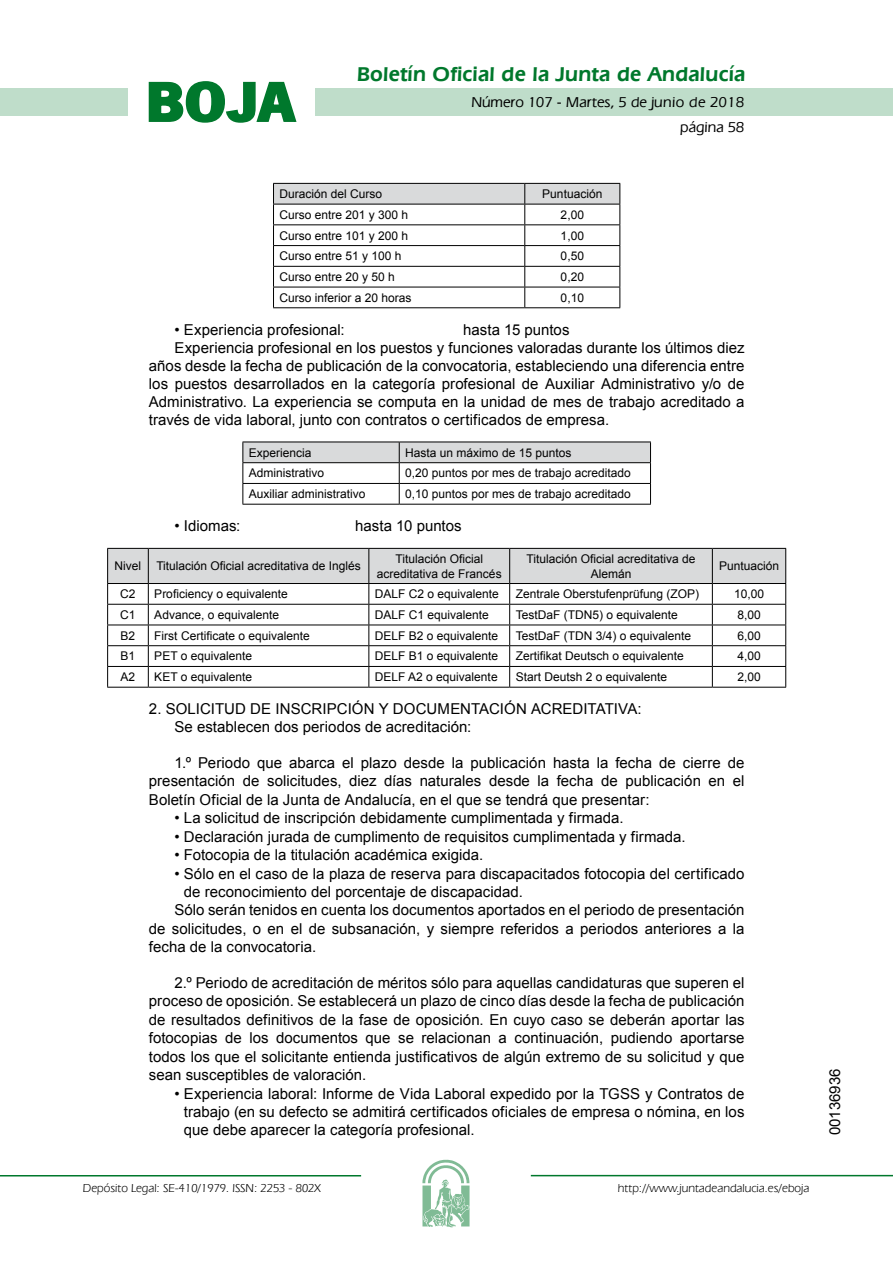
<style>
.page{position:relative;width:893px;height:1263px;background:#fff}
.page>*{position:absolute;margin:0;border:0;box-sizing:border-box;transform-origin:0 0}
.t1{font:700 57.75px "News Got T";color:#00782c;scale:1.14 1}
.t2{font:600 21px "Eras IT Cby BT";letter-spacing:.01em;color:#00782c}
.t3{font:15px/18.5px "Arial";color:#000;text-align:justify}
.t4{font:500 15px/24.5px "Eras IT Cby BT";color:#000;text-align:right}
.t5{font:12px/14.4px "Arial";color:#000;text-align:center}
.t6{font:12px "Eras IT Cby BT";color:#000}
</style>
<div class="page">
<div style="left:315px;top:88px;width:577px;height:28px;background:#bfddca"></div>
<div style="left:0;top:88px;width:128px;height:28px;background:#bfddca"></div>
<hr style="left:0;top:1175px;width:361px;height:2px;background:#00782c">
<svg style="left:422px;top:1159px;width:47px;height:68px"></svg>
<hr style="left:531px;top:1175px;width:361px;height:1px;background:#00782c">
<svg style="left:148px;top:81px;width:149px;height:42px"></svg>
<svg style="left:273px;top:183px;width:347px;height:124px"></svg>
<hr style="left:273px;top:307px;width:252px;height:1px;background:#000">
<hr style="left:525px;top:307px;width:95px;height:1px;background:#000">
<svg style="left:242px;top:442px;width:409px;height:62px"></svg>
<hr style="left:242px;top:504px;width:157px;height:1px;background:#000">
<hr style="left:399px;top:504px;width:252px;height:1px;background:#000">
<svg style="left:107px;top:548px;width:679px;height:139px"></svg>
<hr style="left:107px;top:687px;width:41px;height:1px;background:#000">
<hr style="left:148px;top:687px;width:221px;height:1px;background:#000">
<hr style="left:369px;top:687px;width:140px;height:1px;background:#000">
<hr style="left:509px;top:687px;width:203px;height:1px;background:#000">
<hr style="left:712px;top:687px;width:74px;height:1px;background:#000">
<h1 class="t1" style="left:145px;top:68px;width:133px">BOJA</h1>
<h2 class="t2" style="left:357px;top:62px;width:390px">Boletín Oficial de la Junta de Andalucía</h2>
<p class="t4" style="left:471px;top:90px;width:274px">Número 107 - Martes, 5 de junio de 2018 página 58</p>
<p class="t5" style="left:279px;top:187px;width:104px">Duración del Curso</p>
<p class="t5" style="left:542px;top:187px;width:62px">Puntuación</p>
<p class="t5" style="left:279px;top:208px;width:130px">Curso entre 201 y 300 h</p>
<p class="t5" style="left:560px;top:208px;width:25px">2,00</p>
<p class="t5" style="left:279px;top:228px;width:130px">Curso entre 101 y 200 h</p>
<p class="t5" style="left:560px;top:228px;width:25px">1,00</p>
<p class="t5" style="left:279px;top:249px;width:124px">Curso entre 51 y 100 h</p>
<p class="t5" style="left:560px;top:249px;width:25px">0,50</p>
<p class="t5" style="left:279px;top:270px;width:117px">Curso entre 20 y 50 h</p>
<p class="t5" style="left:560px;top:270px;width:25px">0,20</p>
<p class="t5" style="left:279px;top:291px;width:134px">Curso inferior a 20 horas</p>
<p class="t5" style="left:560px;top:291px;width:25px">0,10</p>
<p class="t3" style="left:174px;top:320px;width:172px">• Experiencia profesional:</p>
<p class="t3" style="left:463px;top:320px;width:108px">hasta 15 puntos</p>
<p class="t3" style="left:174px;top:338px;width:571px">Experiencia profesional en los puestos y funciones valoradas durante los últimos diez</p>
<p class="t3" style="left:149px;top:356px;width:597px">años desde la fecha de publicación de la convocatoria, estableciendo una diferencia entre</p>
<p class="t3" style="left:149px;top:374px;width:597px">los puestos desarrollados en la categoría profesional de Auxiliar Administrativo y/o de</p>
<p class="t3" style="left:149px;top:392px;width:597px">Administrativo. La experiencia se computa en la unidad de mes de trabajo acreditado a</p>
<p class="t3" style="left:149px;top:410px;width:462px">través de vida laboral, junto con contratos o certificados de empresa.</p>
<p class="t5" style="left:249px;top:445px;width:64px">Experiencia</p>
<p class="t5" style="left:405px;top:445px;width:168px">Hasta un máximo de 15 puntos</p>
<p class="t5" style="left:249px;top:466px;width:77px">Administrativo</p>
<p class="t5" style="left:405px;top:466px;width:227px">0,20 puntos por mes de trabajo acreditado</p>
<p class="t5" style="left:249px;top:487px;width:118px">Auxiliar administrativo</p>
<p class="t5" style="left:405px;top:487px;width:227px">0,10 puntos por mes de trabajo acreditado</p>
<p class="t3" style="left:174px;top:517px;width:68px">• Idiomas:</p>
<p class="t3" style="left:355px;top:517px;width:108px">hasta 10 puntos</p>
<p class="t5" style="left:115px;top:559px;width:28px">Nivel</p>
<p class="t5" style="left:156px;top:559px;width:206px">Titulación Oficial acreditativa de Inglés</p>
<p class="t5" style="left:377px;top:552px;width:126px">Titulación Oficial acreditativa de Francés</p>
<p class="t5" style="left:526px;top:552px;width:170px">Titulación Oficial acreditativa de<br>Alemán</p>
<p class="t5" style="left:719px;top:559px;width:62px">Puntuación</p>
<p class="t5" style="left:120px;top:587px;width:17px">C2</p>
<p class="t5" style="left:154px;top:587px;width:135px">Proficiency o equivalente</p>
<p class="t5" style="left:375px;top:587px;width:126px">DALF C2 o equivalente</p>
<p class="t5" style="left:515px;top:587px;width:185px">Zentrale Oberstufenprüfung (ZOP)</p>
<p class="t5" style="left:734px;top:587px;width:32px">10,00</p>
<p class="t5" style="left:120px;top:608px;width:17px">C1</p>
<p class="t5" style="left:154px;top:608px;width:126px">Advance, o equivalente</p>
<p class="t5" style="left:375px;top:608px;width:116px">DALF C1 equivalente</p>
<p class="t5" style="left:515px;top:608px;width:164px">TestDaF (TDN5) o equivalente</p>
<p class="t5" style="left:737px;top:608px;width:25px">8,00</p>
<p class="t5" style="left:121px;top:628px;width:16px">B2</p>
<p class="t5" style="left:154px;top:628px;width:157px">First Certificate o equivalente</p>
<p class="t5" style="left:375px;top:628px;width:125px">DELF B2 o equivalente</p>
<p class="t5" style="left:515px;top:628px;width:177px">TestDaF (TDN 3/4) o equivalente</p>
<p class="t5" style="left:737px;top:628px;width:25px">6,00</p>
<p class="t5" style="left:121px;top:649px;width:16px">B1</p>
<p class="t5" style="left:154px;top:649px;width:99px">PET o equivalente</p>
<p class="t5" style="left:375px;top:649px;width:125px">DELF B1 o equivalente</p>
<p class="t5" style="left:515px;top:649px;width:170px">Zertifikat Deutsch o equivalente</p>
<p class="t5" style="left:737px;top:649px;width:25px">4,00</p>
<p class="t5" style="left:121px;top:670px;width:16px">A2</p>
<p class="t5" style="left:154px;top:670px;width:99px">KET o equivalente</p>
<p class="t5" style="left:375px;top:670px;width:124px">DELF A2 o equivalente</p>
<p class="t5" style="left:515px;top:670px;width:153px">Start Deutsh 2 o equivalente</p>
<p class="t5" style="left:737px;top:670px;width:25px">2,00</p>
<p class="t3" style="left:174px;top:700px;width:469px;text-indent:-26px">2. SOLICITUD DE INSCRIPCIÓN Y DOCUMENTACIÓN ACREDITATIVA:<br>Se establecen dos periodos de acreditación:</p>
<p class="t3" style="left:149px;top:754px;width:597px;text-indent:26px">1.º Periodo que abarca el plazo desde la publicación hasta la fecha de cierre de presentación de solicitudes, diez días naturales desde la fecha de publicación en el Boletín Oficial de la Junta de Andalucía, en el que se tendrá que presentar:</p>
<p class="t3" style="left:174px;top:809px;width:450px">• La solicitud de inscripción debidamente cumplimentada y firmada.</p>
<p class="t3" style="left:174px;top:827px;width:512px">• Declaración jurada de cumplimento de requisitos cumplimentada y firmada.</p>
<p class="t3" style="left:174px;top:846px;width:310px">• Fotocopia de la titulación académica exigida.</p>
<p class="t3" style="left:174px;top:864px;width:571px">• Sólo en el caso de la plaza de reserva para discapacitados fotocopia del certificado</p>
<p class="t3" style="left:184px;top:883px;width:340px">de reconocimiento del porcentaje de discapacidad.</p>
<p class="t3" style="left:174px;top:901px;width:571px">Sólo serán tenidos en cuenta los documentos aportados en el periodo de presentación</p>
<p class="t3" style="left:149px;top:920px;width:597px">de solicitudes, o en el de subsanación, y siempre referidos a periodos anteriores a la</p>
<p class="t3" style="left:149px;top:938px;width:169px">fecha de la convocatoria.</p>
<p class="t3" style="left:149px;top:974px;width:597px;text-indent:26px">2.º Periodo de acreditación de méritos sólo para aquellas candidaturas que superen el proceso de oposición. Se establecerá un plazo de cinco días desde la fecha de publicación de resultados definitivos de la fase de oposición. En cuyo caso se deberán aportar las fotocopias de los documentos que se relacionan a continuación, pudiendo aportarse todos los que el solicitante entienda justificativos de algún extremo de su solicitud y que sean susceptibles de valoración.</p>
<p class="t3" style="left:184px;top:1084px;width:562px;text-indent:-9px">• Experiencia laboral: Informe de Vida Laboral expedido por la TGSS y Contratos de trabajo (en su defecto se admitirá certificados oficiales de empresa o nómina, en los que debe aparecer la categoría profesional.</p>
<p class="t6" style="left:83px;top:1181px;width:239px">Depósito Legal: SE-410/1979. ISSN: 2253 - 802X</p>
<p class="t6" style="left:618px;top:1181px;width:193px">http://www.juntadeandalucia.es/eboja</p>
<p class="t3" style="left:825px;top:1135px;width:68px;rotate:-90deg">00136936</p>
</div>
